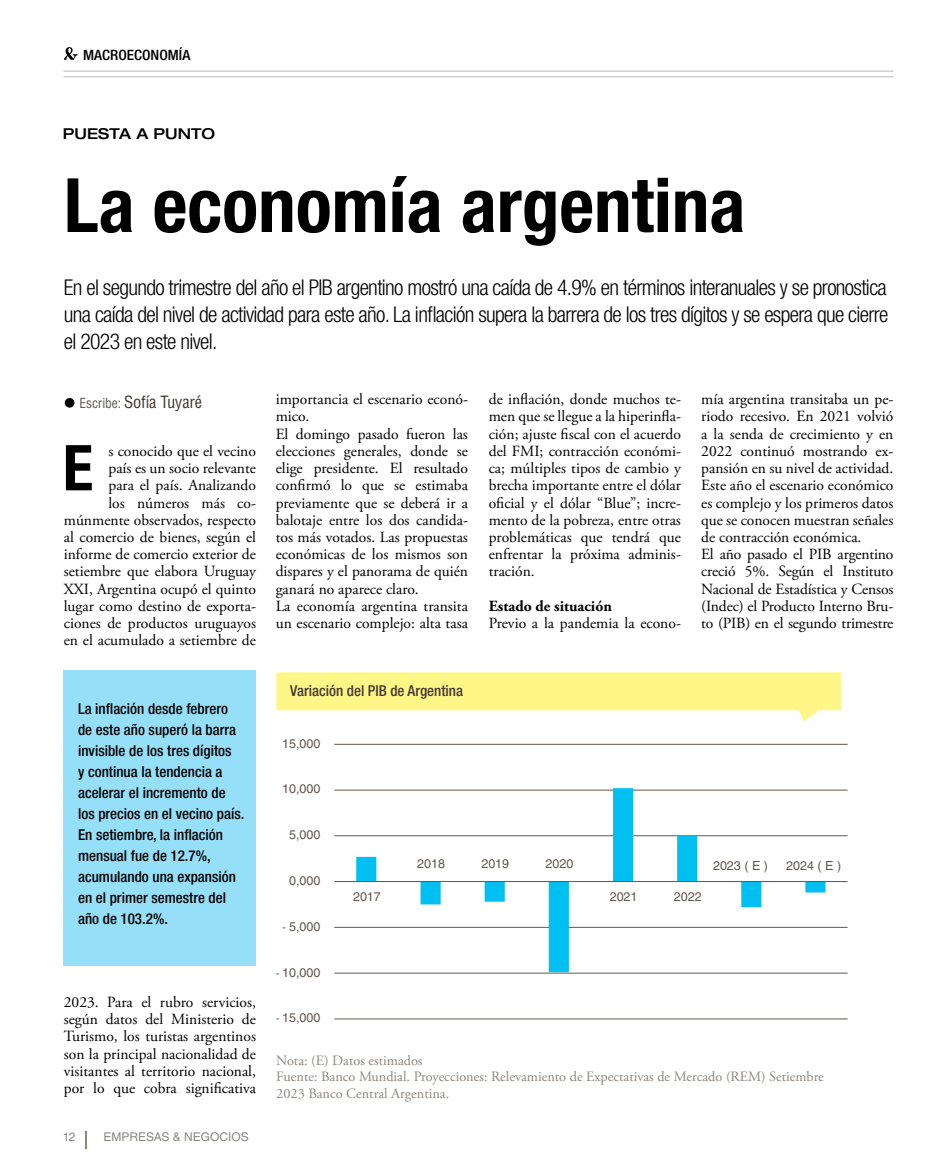
<style>
.page{position:relative;width:936px;height:1170px;background:#fff}
.page>*{position:absolute;margin:0;border:0;box-sizing:border-box;transform-origin:0 0}
.t1{font:700 condensed 75px "Helvetica Neue LT Std";color:#000}
.t2{font:700 condensed 63.15px "Helvetica Neue LT Std";color:#000}
.t3{font:300 condensed 21.75px/27px "Helvetica Neue LT Std";letter-spacing:-.03em;color:#000;text-align:justify}
.t4{font:condensed 16.5px "Helvetica LT Std";letter-spacing:-.01em;color:#443830}
.t5{font:15.6px/17.2px "Adobe Garamond Pro";color:#000;text-align:justify}
.t6{font:700 15.6px "Adobe Garamond Pro";color:#000}
.t7{font:500 condensed 15px/21px "Helvetica Neue LT Std";color:#000}
.t8{font:500 condensed 15px "Helvetica Neue LT Std";color:#443830}
.t9{font:500 expanded 15px "Helvetica Neue LT Std";color:#000}
.t10{font:14.25px/16.5px "Adobe Garamond Pro";color:#8c8682}
.t11{font:500 condensed 14.25px "Helvetica Neue";color:#000;scale:1.07 1}
.t12{font:12.6px "Helvetica LT Std";color:#61564f}
.t13{font:12px "Helvetica LT Std";color:#8c8682}
.s1{font-size:13.5px;color:#61564f}
.s2{font-family:"Calibri";font-size:12.3px;color:#4d5357}
</style>
<div class="page">
<svg style="left:86px;top:1131px;width:1px;height:17px"></svg>
<div style="left:65px;top:398px;width:9px;height:9px;background:#000;border-radius:50%"></div>
<svg style="left:276px;top:672px;width:564px;height:49px"></svg>
<hr style="left:64px;top:71px;width:829px;height:1px;background:#bbb8b6">
<hr style="left:64px;top:77px;width:829px;height:1px;background:#bbb8b6">
<svg style="left:64px;top:47px;width:14px;height:13px"></svg>
<hr style="left:334px;top:1018px;width:513px;height:1px;background:#61564f">
<hr style="left:334px;top:972px;width:513px;height:1px;background:#61564f">
<hr style="left:334px;top:926px;width:513px;height:1px;background:#61564f">
<hr style="left:334px;top:835px;width:513px;height:1px;background:#61564f">
<hr style="left:334px;top:789px;width:513px;height:1px;background:#61564f">
<hr style="left:334px;top:743px;width:513px;height:1px;background:#61564f">
<svg style="left:356px;top:788px;width:469px;height:184px"></svg>
<hr style="left:334px;top:881px;width:513px;height:1px;background:#61564f">
<div style="left:64px;top:669px;width:192px;height:296px;background:#96dff9"></div>
<p class="t11" style="left:83px;top:46px;width:101px">MACROECONOMÍA</p>
<p class="t9" style="left:63px;top:124px;width:153px">PUESTA A PUNTO</p>
<h1 class="t1" style="left:64px;top:160px;width:683px">La economía argentina</h1>
<p class="t3" style="left:64px;top:274px;width:826px">En el segundo trimestre del año el PIB argentino mostró una caída de 4.9% en términos interanuales y se pronostica una caída del nivel de actividad para este año. La inflación supera la barrera de los tres dígitos y se espera que cierre el 2023 en este nivel.</p>
<p class="t4" style="left:80px;top:392px;width:124px"><span class="s1">Escribe:</span> Sofía Tuyaré</p>
<h2 class="t2" style="left:63px;top:429px;width:32px">E</h2>
<p class="t5" style="left:64px;top:443px;width:194px;text-align:right">s conocido que el vecino<br>país es un socio relevante<br>para el país. Analizando<br>los números más co&shy;múnmente observados, respecto al comercio de bienes, según el informe de comercio exterior de setiembre que elabora Uruguay<br>XXI, Argentina ocupó el quinto lugar como destino de exporta&shy;ciones de productos uruguayos en el acumulado a setiembre de</p>
<p class="t7" style="left:78px;top:697px;width:168px">La inflación desde febrero de este año superó la barra invisible de los tres dígitos<br>y continua la tendencia a acelerar el incremento de los precios en el vecino país.<br>En setiembre, la inflación mensual fue de 12.7%, acumulando una expansión en el primer semestre del año de 103.2%.</p>
<p class="t5" style="left:64px;top:993px;width:194px">2023. Para el rubro servicios, según datos del Ministerio de Turismo, los turistas argentinos son la principal nacionalidad de visitantes al territorio nacional, por lo que cobra significativa</p>
<p class="t13" style="left:63px;top:1129px;width:14px">12</p>
<p class="t13" style="left:103px;top:1129px;width:147px">EMPRESAS &amp; NEGOCIOS</p>
<p class="t5" style="left:276px;top:391px;width:194px;text-align:left">importancia el escenario econó&shy;mico.<br>El domingo pasado fueron las elecciones generales, donde se elige presidente. El resultado confirmó lo que se estimaba previamente que se deberá ir a balotaje entre los dos candida&shy;tos más votados. Las propuestas económicas de los mismos son dispares y el panorama de quién ganará no aparece claro.<br>La economía argentina transita un escenario complejo: alta tasa</p>
<p class="t5" style="left:488px;top:391px;width:194px">de inflación, donde muchos te&shy;men que se llegue a la hiperinfla&shy;ción; ajuste fiscal con el acuerdo del FMI; contracción económi&shy;ca; múltiples tipos de cambio y brecha importante entre el dólar oficial y el dólar “Blue”; incre&shy;mento de la pobreza, entre otras problemáticas que tendrá que enfrentar la próxima adminis&shy;tración.</p>
<p class="t6" style="left:488px;top:596px;width:125px">Estado de situación</p>
<p class="t5" style="left:488px;top:615px;width:194px">Previo a la pandemia la econo-</p>
<p class="t5" style="left:701px;top:391px;width:194px;text-align:left">mía argentina transitaba un pe&shy;riodo recesivo. En 2021 volvió a la senda de crecimiento y en<br>2022 continuó mostrando ex&shy;pansión en su nivel de actividad.<br>Este año el escenario económico es complejo y los primeros datos que se conocen muestran señales de contracción económica.<br>El año pasado el PIB argentino creció 5%. Según el Instituto<br>Nacional de Estadística y Censos (Indec) el Producto Interno Bru&shy;to (PIB) en el segundo trimestre</p>
<p class="t8" style="left:290px;top:681px;width:174px">Variación del PIB de Argentina</p>
<p class="t12" style="left:282px;top:736px;width:40px">15,000</p>
<p class="t12" style="left:282px;top:781px;width:40px">10,000</p>
<p class="t12" style="left:289px;top:827px;width:33px">5,000</p>
<p class="t12" style="left:289px;top:873px;width:33px">0,000</p>
<p class="t12" style="left:417px;top:856px;width:29px">2018</p>
<p class="t12" style="left:481px;top:856px;width:29px">2019</p>
<p class="t12" style="left:545px;top:856px;width:29px">2020</p>
<p class="t12" style="left:713px;top:858px;width:56px">2023 ( E )</p>
<p class="t12" style="left:786px;top:858px;width:56px">2024 ( E )</p>
<p class="t12" style="left:282px;top:919px;width:40px"><span class="s2">-</span> 5,000</p>
<p class="t12" style="left:276px;top:964px;width:46px"><span class="s2">-</span> 10,000</p>
<p class="t12" style="left:276px;top:1010px;width:46px"><span class="s2">-</span> 15,000</p>
<p class="t12" style="left:353px;top:889px;width:29px">2017</p>
<p class="t12" style="left:609px;top:889px;width:29px">2021</p>
<p class="t12" style="left:673px;top:889px;width:29px">2022</p>
<p class="t10" style="left:276px;top:1052px;width:549px">Nota: (E) Datos estimados<br>Fuente: Banco Mundial. Proyecciones: Relevamiento de Expectativas de Mercado (REM) Setiembre<br>2023 Banco Central Argentina.</p>
</div>
